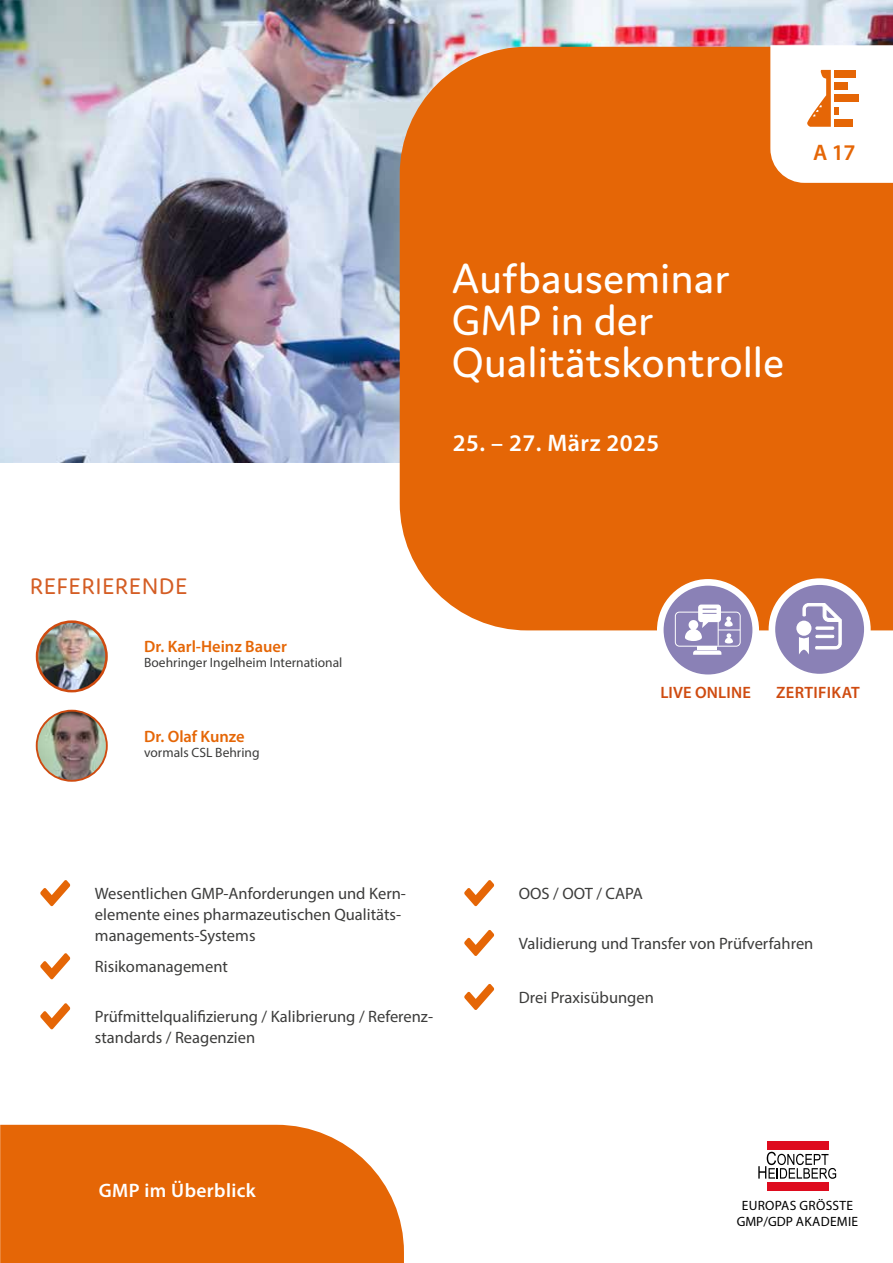
<style>
.page{position:relative;width:893px;height:1263px;background:#fff}
.page>*{position:absolute;margin:0;border:0;box-sizing:border-box;transform-origin:0 0}
.t1{font:45px/42px "Domus";color:#fff}
.t2{font:600 24px "Myriad Pro";letter-spacing:.02em;color:#fff}
.t3{font:24px "Domus";letter-spacing:.045em;color:#d45d24}
.t4{font:600 22.5px "Myriad Pro";color:#e56606}
.t5{font:600 19.5px "Myriad Pro";letter-spacing:.02em;color:#fff}
.t6{font:16.5px/21px "Myriad Pro";color:#3c3c3b}
.t7{font:600 16.5px "Myriad Pro";color:#e56606}
.t8{font:600 16.5px "Myriad Pro";letter-spacing:.01em;color:#cf4b10}
.t9{font:13.5px "Myriad Pro";color:#3c3c3b}
.t10{font:13.5px/16.5px "Myriad Pro";letter-spacing:.02em;color:#000;text-align:center}
</style>
<div class="page">
<img style="left:0;top:0;width:893px;height:462px">
<div style="left:400px;top:47px;width:493px;height:583px;background:#e56606"></div>
<div style="left:772px;top:582px;width:95px;height:95px;background:#8a81b6;border-radius:50%"></div>
<div style="left:769px;top:578px;width:102px;height:102px;border:7px solid #fff;border-radius:50%"></div>
<svg style="left:796px;top:621px;width:15px;height:15px"></svg>
<svg style="left:799px;top:603px;width:43px;height:52px"></svg>
<svg style="left:758px;top:1152px;width:78px;height:27px"></svg>
<div style="left:767px;top:1142px;width:62px;height:8px;background:#de0b1e"></div>
<div style="left:767px;top:1182px;width:62px;height:8px;background:#de0b1e"></div>
<svg style="left:660px;top:582px;width:96px;height:96px;background:#9a92c0"></svg>
<div style="left:657px;top:579px;width:102px;height:102px;border:7px solid #fff;border-radius:50%"></div>
<div style="left:675px;top:612px;width:65px;height:35px;border:1px solid #fff;border-radius:4px"></div>
<hr style="left:718px;top:612px;width:1px;height:34px;background:#fff">
<svg style="left:685px;top:604px;width:55px;height:39px"></svg>
<svg style="left:693px;top:650px;width:28px;height:5px"></svg>
<hr style="left:698px;top:646px;width:19px;height:4px;background:#fff">
<svg style="left:40px;top:880px;width:30px;height:26px"></svg>
<svg style="left:40px;top:953px;width:30px;height:26px"></svg>
<svg style="left:40px;top:1003px;width:30px;height:26px"></svg>
<svg style="left:464px;top:880px;width:30px;height:26px"></svg>
<svg style="left:464px;top:930px;width:30px;height:26px"></svg>
<svg style="left:464px;top:984px;width:30px;height:26px"></svg>
<img style="left:37px;top:622px;width:69px;height:69px;border-radius:35px">
<div style="left:36px;top:620px;width:72px;height:72px;border:3px solid #cf4b10;border-radius:50%"></div>
<img style="left:37px;top:711px;width:70px;height:70px;border-radius:35px">
<div style="left:36px;top:710px;width:72px;height:72px;border:2px solid #cf4b10;border-radius:50%"></div>
<div style="left:0;top:1125px;width:404px;height:138px;background:#e56606"></div>
<svg style="left:770px;top:45px;width:123px;height:138px"></svg>
<div style="left:834px;top:82px;width:14px;height:8px;background:#e56606"></div>
<h2 class="t3" style="left:30px;top:573px;width:159px">REFERIERENDE</h2>
<p class="t7" style="left:144px;top:636px;width:144px">Dr. Karl-Heinz Bauer</p>
<p class="t9" style="left:144px;top:654px;width:200px">Boehringer Ingelheim International</p>
<p class="t7" style="left:144px;top:725px;width:102px">Dr. Olaf Kunze</p>
<p class="t9" style="left:144px;top:744px;width:117px">vormals CSL Behring</p>
<h3 class="t4" style="left:813px;top:138px;width:44px">A 17</h3>
<h1 class="t1" style="left:452px;top:257px;width:334px">Aufbauseminar<br>GMP in der<br>Qualitätskontrolle</h1>
<h2 class="t2" style="left:453px;top:428px;width:208px">25. – 27. März 2025</h2>
<p class="t8" style="left:660px;top:682px;width:92px">LIVE ONLINE</p>
<p class="t8" style="left:776px;top:682px;width:85px">ZERTIFIKAT</p>
<p class="t6" style="left:95px;top:883px;width:313px">Wesentlichen GMP-Anforderungen und Kern&shy;elemente eines pharmazeutischen Qualitäts&shy;managements-Systems</p>
<p class="t6" style="left:95px;top:956px;width:134px">Risikomanagement</p>
<p class="t6" style="left:95px;top:1006px;width:340px">Prüfmittelqualifizierung / Kalibrierung / Referenz&shy;standards / Reagenzien</p>
<p class="t6" style="left:519px;top:883px;width:125px">OOS / OOT / CAPA</p>
<p class="t6" style="left:519px;top:933px;width:296px">Validierung und Transfer von Prüfverfahren</p>
<p class="t6" style="left:519px;top:987px;width:137px">Drei Praxisübungen</p>
<p class="t5" style="left:99px;top:1178px;width:158px">GMP im Überblick</p>
<p class="t10" style="left:737px;top:1197px;width:123px">EUROPAS GRÖSSTE<br>GMP/GDP AKADEMIE</p>
</div>
